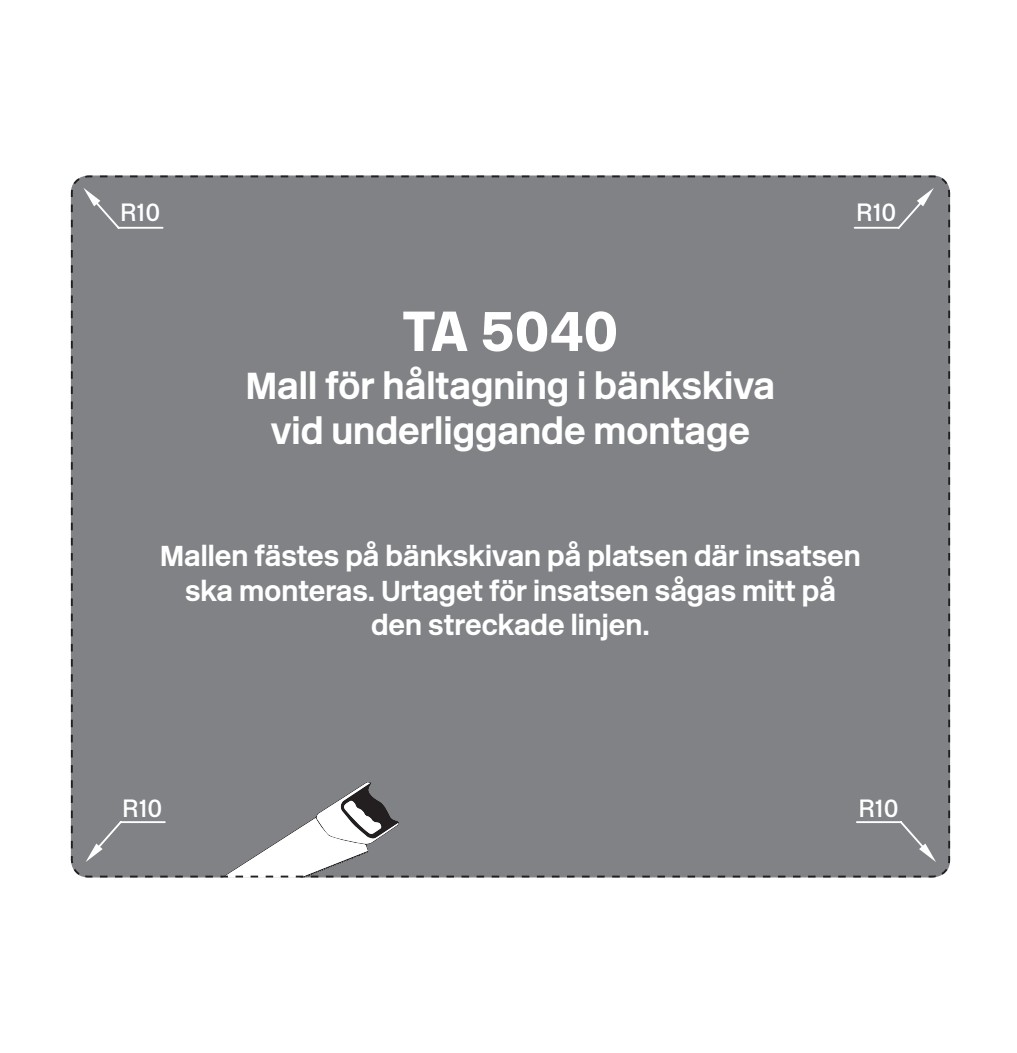
<style>
.page{position:relative;width:1017px;height:1053px;background:#fff}
.page>*{position:absolute;margin:0;border:0;box-sizing:border-box;transform-origin:0 0}
.t1{font:900 56.25px "New Rail Alphabet";color:#fff}
.t2{font:700 37.5px/45px "New Rail Alphabet";color:#fff;text-align:center}
.t3{font:700 28.75px/34.5px "New Rail Alphabet";color:#fff;text-align:center}
.t4{font:500 25px "New Rail Alphabet";color:#fff}
</style>
<div class="page">
<div style="left:70px;top:175px;width:880px;height:702px;background:#808285"></div>
<p class="t4" style="left:120px;top:195px;width:41px">R10</p>
<h1 class="t1" style="left:403px;top:292px;width:217px">TA 5040</h1>
<h2 class="t2" style="left:246px;top:363px;width:531px">Mall för håltagning i bänkskiva vid underliggande montage</h2>
<p class="t4" style="left:856px;top:195px;width:41px">R10</p>
<p class="t3" style="left:160px;top:539px;width:702px">Mallen fästes på bänkskivan på platsen där insatsen ska monteras. Urtaget för insatsen sågas mitt på den streckade linjen.</p>
<p class="t4" style="left:123px;top:791px;width:41px">R10</p>
<p class="t4" style="left:858px;top:791px;width:41px">R10</p>
</div>
